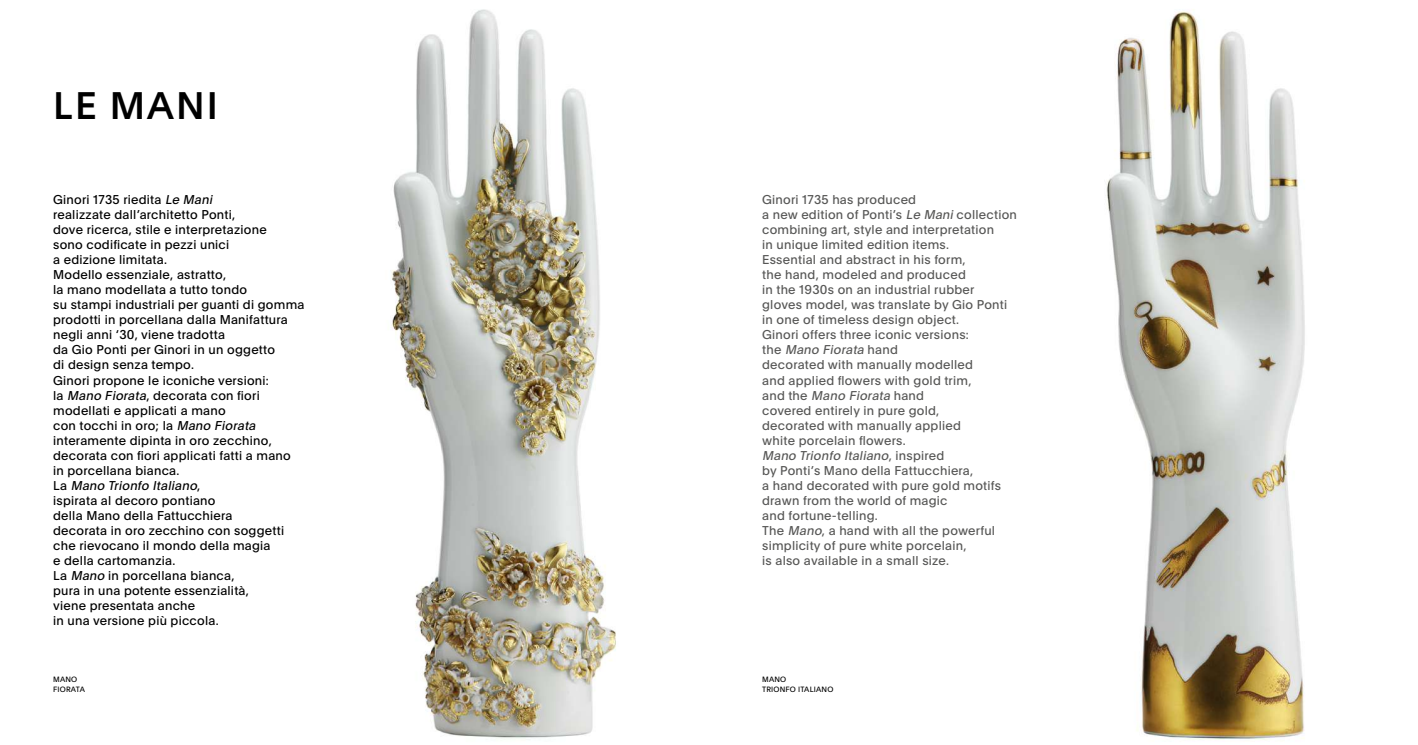
<style>
.page{position:relative;width:1418px;height:745px;background:#fff}
.page>*{position:absolute;margin:0;border:0;box-sizing:border-box;transform-origin:0 0}
.t1{font:500 37.5px "Plain";letter-spacing:.055em;color:#000}
.t2{font:12.5px/15px "Plain";letter-spacing:.02em;color:#000}
.t3{font:12.5px/15px "Plain";letter-spacing:.02em;color:#575756}
.t4{font:7.5px/10px "Plain";letter-spacing:.025em;color:#000}
.s1{font-style:italic}
</style>
<div class="page">
<img style="left:391px;top:9px;width:225px;height:729px">
<img style="left:1106px;top:9px;width:199px;height:731px">
<h1 class="t1" style="left:53px;top:78px;width:166px">LE MANI</h1>
<p class="t2" style="left:53px;top:191px;width:253px">Ginori 1735 riedita <span class="s1">Le Mani<br></span>realizzate dall’architetto Ponti,<br>dove ricerca, stile e interpretazione<br>sono codificate in pezzi unici<br>a edizione limitata.<br>Modello essenziale, astratto,<br>la mano modellata a tutto tondo<br>su stampi industriali per guanti di gomma prodotti in porcellana dalla Manifattura negli anni ‘30, viene tradotta<br>da Gio Ponti per Ginori in un oggetto<br>di design senza tempo.<br>Ginori propone le iconiche versioni:<br>la <span class="s1">Mano Fiorata</span>, decorata con fiori modellati e applicati a mano<br>con tocchi in oro; la <span class="s1">Mano Fiorata </span>interamente dipinta in oro zecchino, decorata con fiori applicati fatti a mano in porcellana bianca.<br>L a <span class="s1">Mano Trionfo Italiano</span>,<br>ispirata al decoro pontiano<br>della Mano della Fattucchiera<br>decorata in oro zecchino con soggetti che rievocano il mondo della magia<br>e della cartomanzia.<br>La <span class="s1">Mano</span> in porcellana bianca,<br>pura in una potente essenzialità,<br>viene presentata anche<br>in una versione più piccola.</p>
<p class="t4" style="left:53px;top:673px;width:33px">MANO<br>FIORATA</p>
<p class="t3" style="left:762px;top:191px;width:256px">Ginori 1735 has produced<br>a new edition of Ponti’s <span class="s1">Le Mani</span> collection combining art, style and interpretation<br>in unique limited edition items.<br>Essential and abstract in his form,<br>the hand, modeled and produced<br>in the 1930s on an industrial rubber gloves model, was translate by Gio Ponti in one of timeless design object.<br>Ginori offers three iconic versions:<br>t h e <span class="s1">Mano Fiorata</span> h a n d<br>decorated with manually modelled<br>and applied flowers with gold trim,<br>a n d t h e <span class="s1">Mano Fiorata</span> h a n d<br>covered entirely in pure gold,<br>decorated with manually applied<br>white porcelain flowers.<br><span class="s1">Mano Trionfo Italiano</span>, i n s p i r e d<br>by Ponti’s Mano della Fattucchiera,<br>a hand decorated with pure gold motifs drawn from the world of magic<br>and fortune-telling.<br>The <span class="s1">Mano</span>, a hand with all the powerful simplicity of pure white porcelain,<br>is also available in a small size.</p>
<p class="t4" style="left:762px;top:673px;width:73px">MANO<br>TRIONFO ITALIANO</p>
</div>
